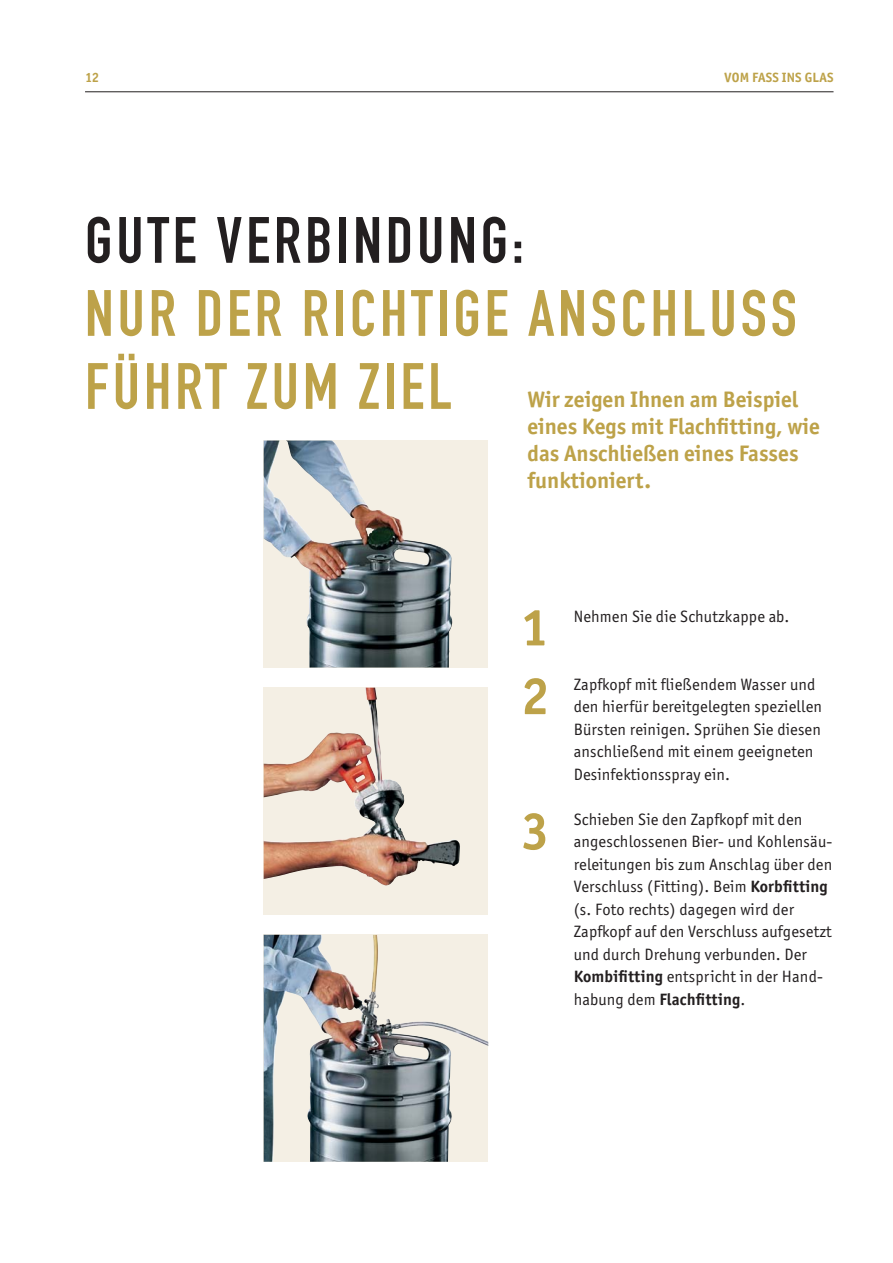
<style>
.page{position:relative;width:893px;height:1263px;background:#fff}
.page>*{position:absolute;margin:0;border:0;box-sizing:border-box;transform-origin:0 0}
.t1{font:700 64.35px/73.1px "DIN Condensed";letter-spacing:.06em;color:#bda249}
.t2{font:700 64.35px "DIN Condensed";letter-spacing:.06em;color:#231f20}
.t3{font:700 52.5px/68.7px "Officina Sans ITC Pro";color:#bda249}
.t4{font:700 22.5px/27px "Officina Sans ITC Pro";color:#bda249}
.t5{font:16.5px/22.5px "Officina Sans ITC Pro";letter-spacing:.01em;color:#231f20}
.t6{font:700 13.5px "Officina Sans ITC Pro";letter-spacing:.01em;color:#bda249}
.t7{font:700 13.5px "Officina Ser ITC";color:#bda249}
.s1{font-weight:700}
</style>
<div class="page">
<img style="left:264px;top:935px;width:224px;height:227px">
<div style="left:264px;top:440px;width:224px;height:228px;background:#f4efe4"></div>
<img style="left:264px;top:441px;width:189px;height:227px">
<div style="left:264px;top:687px;width:224px;height:228px;background:#f4efe4"></div>
<img style="left:264px;top:688px;width:196px;height:198px">
<hr style="left:85px;top:91px;width:748px;height:1px;background:#231f20">
<p class="t7" style="left:85px;top:69px;width:16px">12</p>
<p class="t6" style="left:724px;top:72px;width:110px">VOM FASS INS GLAS</p>
<h1 class="t2" style="left:85px;top:203px;width:440px">GUTE VERBINDUNG:</h1>
<h1 class="t1" style="left:85px;top:277px;width:713px">NUR DER RICHTIGE ANSCHLUSS<br>FÜHRT ZUM ZIEL</h1>
<h3 class="t4" style="left:527px;top:388px;width:294px">Wir zeigen Ihnen am Beispiel eines Kegs mit Flachfitting, wie das Anschließen eines Fasses funktioniert.</h3>
<h2 class="t3" style="left:521px;top:597px;width:30px">1<br>2</h2>
<h2 class="t3" style="left:521px;top:801px;width:30px">3</h2>
<p class="t5" style="left:574px;top:607px;width:217px">Nehmen Sie die Schutzkappe ab.</p>
<p class="t5" style="left:574px;top:674px;width:250px">Zapfkopf mit fließendem Wasser und den hierfür bereitgelegten speziellen Bürsten reinigen. Sprühen Sie diesen anschließend mit einem geeigneten Desinfektionsspray ein.</p>
<p class="t5" style="left:574px;top:809px;width:260px">Schieben Sie den Zapfkopf mit den angeschlossenen Bier- und Kohlensäu&shy;releitungen bis zum Anschlag über den Verschluss (Fitting). Beim <span class="s1">Korbfitting </span>(s. Foto rechts) dagegen wird der Zapfkopf auf den Verschluss aufgesetzt und durch Drehung verbunden. Der <span class="s1">Kombifitting</span> entspricht in der Hand&shy;habung dem <span class="s1">Flachfitting</span>.</p>
</div>
